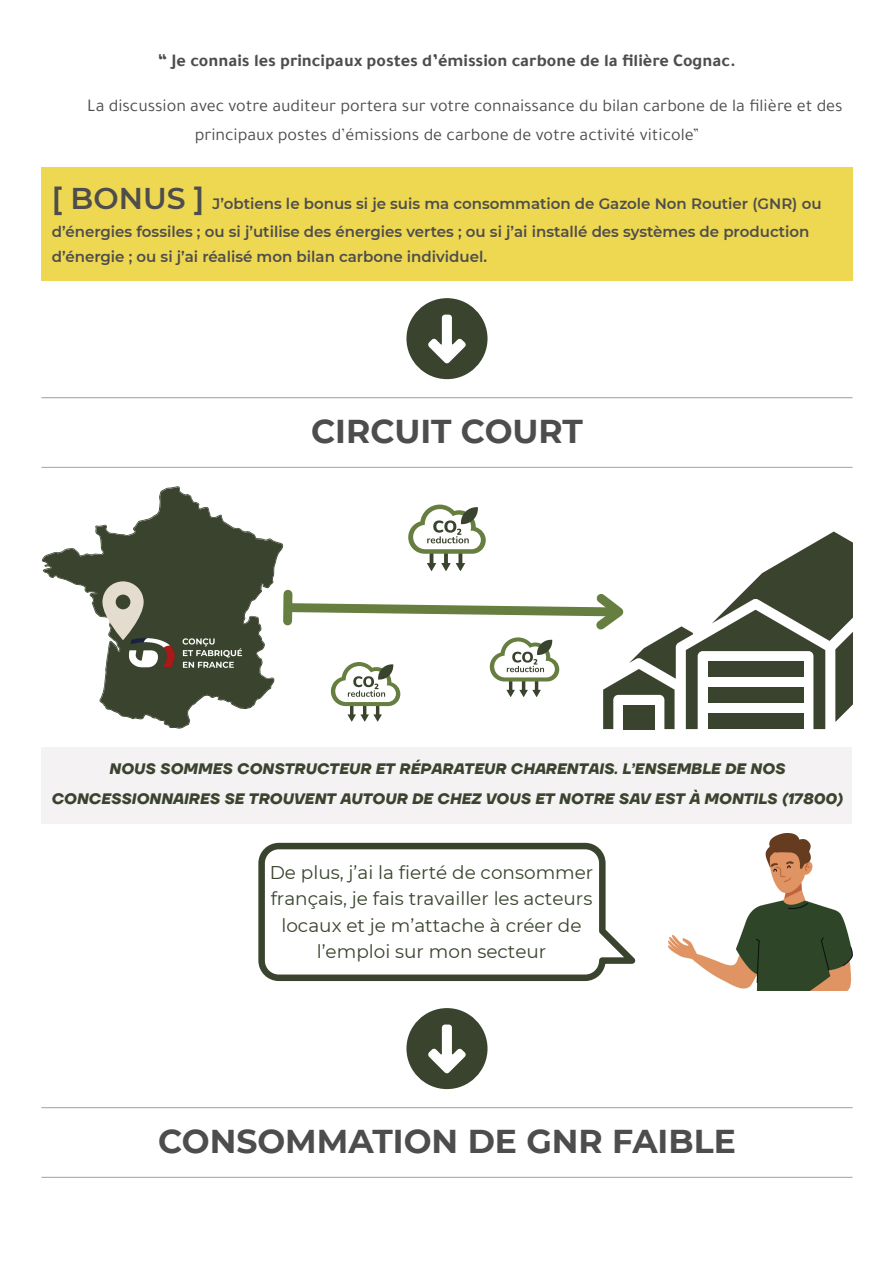
<style>
.page{position:relative;width:894px;height:1263px;background:#fff}
.page>*{position:absolute;margin:0;border:0;box-sizing:border-box;transform-origin:0 0}
.t1{font:700 33px "Montserrat";color:#4d4d4d}
.t2{font:18.45px/26.2px "Montserrat";color:#39432d;text-align:center}
.t3{font:18px/28.2px "Tajawal";color:#4d4d4d}
.t4{font:700 18px "Tajawal";color:#4d4d4d}
.t5{font:italic 700 15.15px/30px "TT Firs Neue";color:#39432d;text-align:center}
.t6{font:600 15px/28.2px "Montserrat";color:#4d4d4d}
.s1{font-size:30px}
</style>
<div class="page">
<div style="left:42px;top:168px;width:810px;height:113px;background:#eed751"></div>
<svg style="left:406px;top:298px;width:81px;height:81px"></svg>
<hr style="left:42px;top:397px;width:810px;height:1px;background:#b0b0b0">
<hr style="left:42px;top:467px;width:810px;height:1px;background:#b0b0b0">
<svg style="left:43px;top:487px;width:238px;height:241px"></svg>
<svg style="left:102px;top:581px;width:42px;height:59px"></svg>
<img style="left:120px;top:587px;width:131px;height:132px">
<svg style="left:281px;top:505px;width:571px;height:224px"></svg>
<img style="left:668px;top:833px;width:183px;height:157px">
<svg style="left:258px;top:843px;width:377px;height:138px"></svg>
<div style="left:42px;top:747px;width:810px;height:77px;background:#f4f2f2"></div>
<svg style="left:406px;top:1008px;width:81px;height:81px"></svg>
<hr style="left:42px;top:1107px;width:810px;height:1px;background:#b0b0b0">
<hr style="left:42px;top:1177px;width:810px;height:1px;background:#b0b0b0">
<p class="t4" style="left:158px;top:55px;width:579px">“ Je connais les principaux postes d’émission carbone de la filière Cognac.</p>
<p class="t3" style="left:195px;top:95px;width:649px;text-indent:-107px">La discussion avec votre auditeur portera sur votre connaissance du bilan carbone de la filière et des principaux postes d’émissions de carbone de votre activité viticole”</p>
<h1 class="t6" style="left:52px;top:190px;width:771px"><span class="s1">[ BONUS ]</span> J’obtiens le bonus si je suis ma consommation de Gazole Non Routier (GNR) ou d’énergies fossiles ; ou si j’utilise des énergies vertes ; ou si j’ai installé des systèmes de production</h1>
<h1 class="t6" style="left:52px;top:243px;width:437px">d’énergie ; ou si j’ai réalisé mon bilan carbone individuel.</h1>
<p class="t1" style="left:311px;top:411px;width:273px">CIRCUIT COURT</p>
<p class="t5" style="left:51px;top:755px;width:793px">NOUS SOMMES CONSTRUCTEUR ET RÉPARATEUR CHARENTAIS. L’ENSEMBLE DE NOS<br>CONCESSIONNAIRES SE TROUVENT AUTOUR DE CHEZ VOUS ET NOTRE SAV EST À MONTILS (17800)</p>
<p class="t2" style="left:270px;top:859px;width:325px">De plus, j’ai la fierté de consommer français, je fais travailler les acteurs locaux et je m’attache à créer de</p>
<p class="t2" style="left:317px;top:938px;width:231px">l’emploi sur mon secteur</p>
<p class="t1" style="left:158px;top:1121px;width:579px">CONSOMMATION DE GNR FAIBLE</p>
</div>
